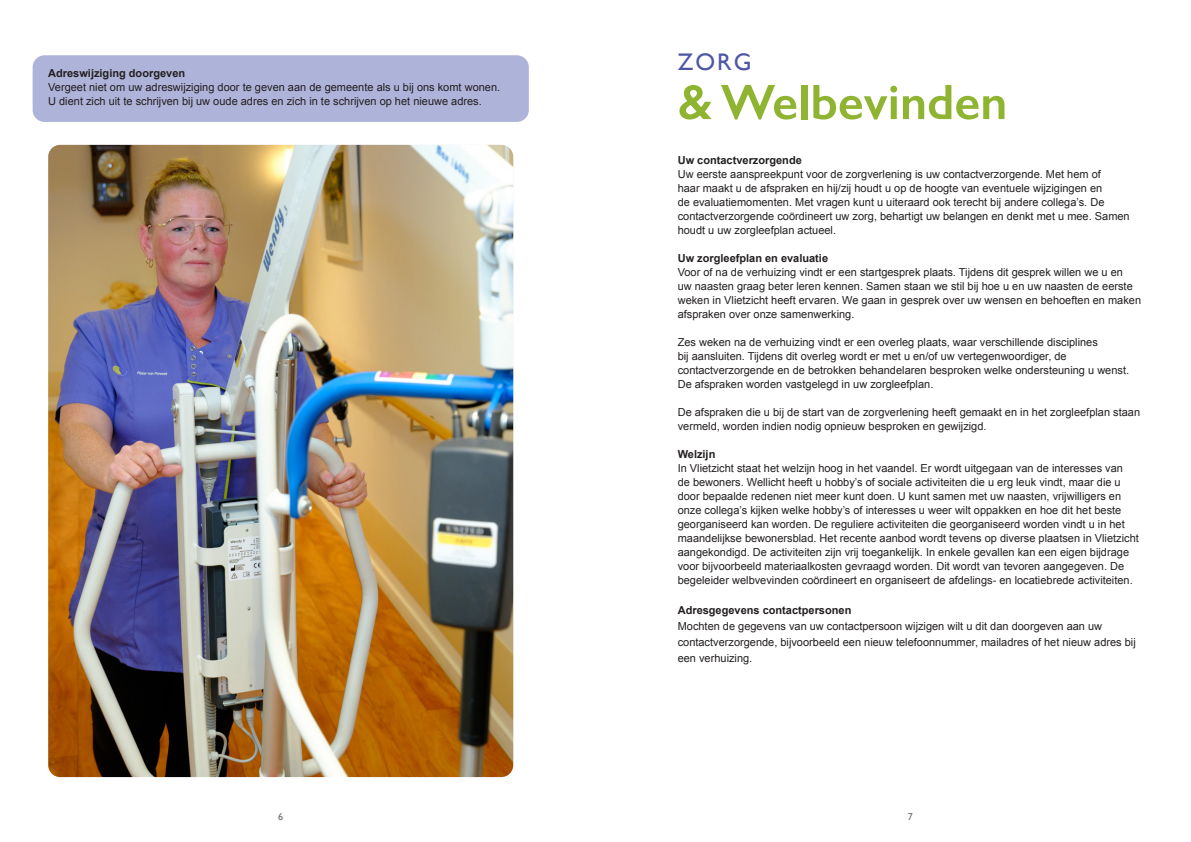
<style>
.page{position:relative;width:1191px;height:842px;background:#fff}
.page>*{position:absolute;margin:0;border:0;box-sizing:border-box;transform-origin:0 0}
.Kop_3{font:600 50px "Gill Sans";color:#8fb431}
.Kop_3-2{font:24px "Gill Sans";color:#4d57a5}
.Kop_3-3{font:11px/14px "Arial";color:#231f20}
.Kop_3-4{font:700 11px "Arial";color:#231f20}
.t1{font:10px "Gill Sans";color:#6c6d70}
</style>
<div class="page">
<div style="left:33px;top:55px;width:496px;height:67px;background:#aeb3d9;border-radius:12px"></div>
<img style="left:48px;top:145px;width:465px;height:632px">
<p class="Kop_3-4" style="left:48px;top:66px;width:138px">Adreswijziging doorgeven</p>
<p class="Kop_3-3" style="left:48px;top:81px;width:453px">Vergeet niet om uw adreswijziging door te geven aan de gemeente als u bij ons komt wonen.</p>
<p class="Kop_3-3" style="left:48px;top:95px;width:435px">U dient zich uit te schrijven bij uw oude adres en zich in te schrijven op het nieuwe adres.</p>
<p class="Kop_3-2" style="left:677px;top:48px;width:75px">ZORG</p>
<p class="Kop_3" style="left:677px;top:72px;width:331px">&amp; Welbevinden</p>
<p class="Kop_3-4" style="left:677px;top:153px;width:126px">Uw contactverzorgende</p>
<p class="Kop_3-3" style="left:677px;top:167px;width:425px">Uw eerste aanspreekpunt voor de zorgverlening is uw contactverzorgende. Met hem of</p>
<p class="Kop_3-3" style="left:677px;top:181px;width:453px">haar maakt u de afspraken en hij/zij houdt u op de hoogte van eventuele wijzigingen en<br>de evaluatiemomenten. Met vragen kunt u uiteraard ook terecht bij andere collega’s. De contactverzorgende coördineert uw zorg, behartigt uw belangen en denkt met u mee. Samen houdt u uw zorgleefplan actueel.</p>
<p class="Kop_3-4" style="left:677px;top:251px;width:152px">Uw zorgleefplan en evaluatie</p>
<p class="Kop_3-3" style="left:677px;top:265px;width:465px">Voor of na de verhuizing vindt er een startgesprek plaats. Tijdens dit gesprek willen we u en<br>uw naasten graag beter leren kennen. Samen staan we stil bij hoe u en uw naasten de eerste weken in Vlietzicht heeft ervaren. We gaan in gesprek over uw wensen en behoeften en maken afspraken over onze samenwerking.</p>
<p class="Kop_3-3" style="left:677px;top:335px;width:453px">Zes weken na de verhuizing vindt er een overleg plaats, waar verschillende disciplines<br>bij aansluiten. Tijdens dit overleg wordt er met u en/of uw vertegenwoordiger, de contactverzorgende en de betrokken behandelaren besproken welke ondersteuning u wenst.<br>De afspraken worden vastgelegd in uw zorgleefplan.</p>
<p class="Kop_3-3" style="left:677px;top:405px;width:464px">De afspraken die u bij de start van de zorgverlening heeft gemaakt en in het zorgleefplan staan vermeld, worden indien nodig opnieuw besproken en gewijzigd.</p>
<p class="Kop_3-4" style="left:677px;top:447px;width:39px">Welzijn</p>
<p class="Kop_3-3" style="left:677px;top:461px;width:462px">In Vlietzicht staat het welzijn hoog in het vaandel. Er wordt uitgegaan van de interesses van<br>de bewoners. Wellicht heeft u hobby’s of sociale activiteiten die u erg leuk vindt, maar die u door bepaalde redenen niet meer kunt doen. U kunt samen met uw naasten, vrijwilligers en onze collega’s kijken welke hobby’s of interesses u weer wilt oppakken en hoe dit het beste georganiseerd kan worden. De reguliere activiteiten die georganiseerd worden vindt u in het maandelijkse bewonersblad. Het recente aanbod wordt tevens op diverse plaatsen in Vlietzicht aangekondigd. De activiteiten zijn vrij toegankelijk. In enkele gevallen kan een eigen bijdrage voor bijvoorbeeld materiaalkosten gevraagd worden. Dit wordt van tevoren aangegeven. De begeleider welbvevinden coördineert en organiseert de afdelings- en locatiebrede activiteiten.</p>
<p class="Kop_3-4" style="left:677px;top:603px;width:175px">Adresgegevens contactpersonen</p>
<p class="Kop_3-3" style="left:677px;top:618px;width:459px;line-height:16px">Mochten de gegevens van uw contactpersoon wijzigen wilt u dit dan doorgeven aan uw contactverzorgende, bijvoorbeeld een nieuw telefoonnummer, mailadres of het nieuw adres bij een verhuizing.</p>
<p class="t1" style="left:278px;top:810px;width:6px">6</p>
<p class="t1" style="left:907px;top:810px;width:6px">7</p>
</div>
